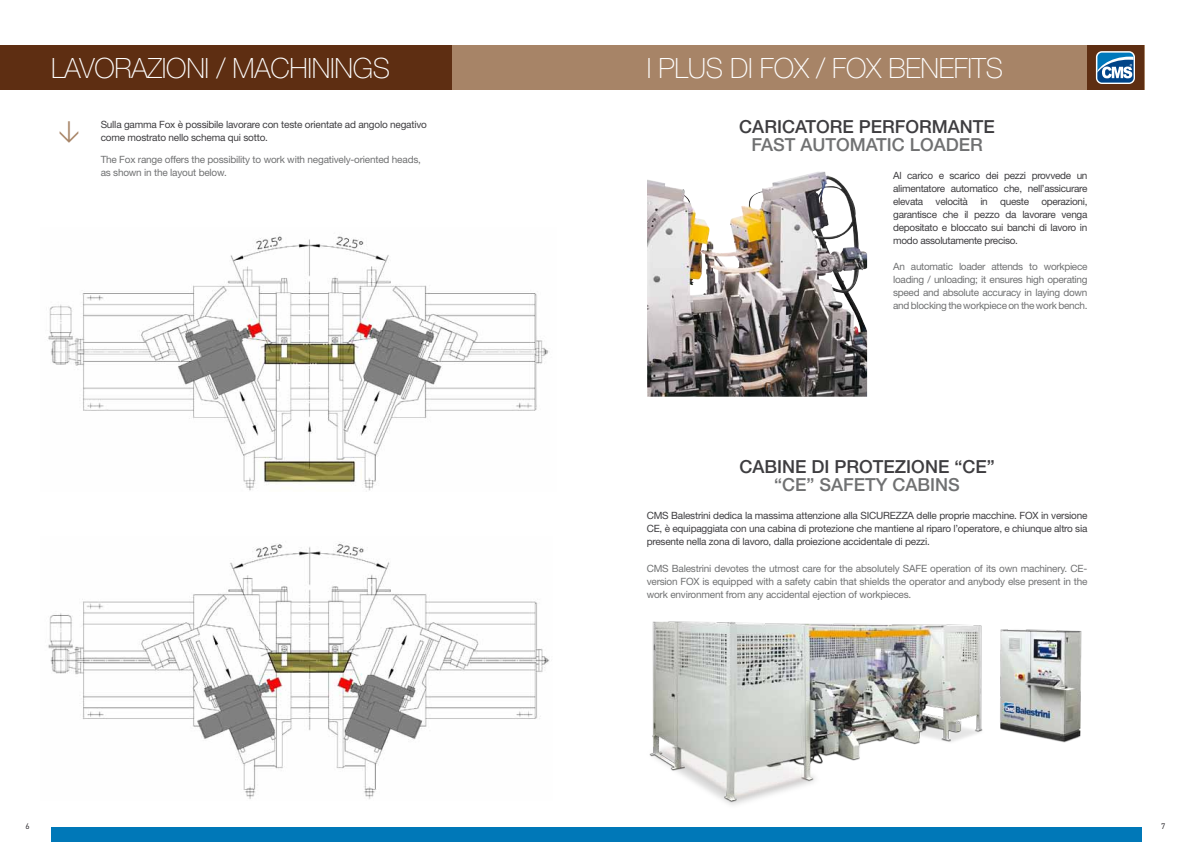
<style>
.page{position:relative;width:1191px;height:842px;background:#fff}
.page>*{position:absolute;margin:0;border:0;box-sizing:border-box;transform-origin:0 0}
.t1{font:100 28px "Helvetica Neue LT Std";letter-spacing:-.01em;color:#fff}
.t2{font:23.4px "DIN";color:#a78467}
.t3{font:500 18px "Helvetica Neue LT Std";color:#3e3d40}
.t4{font:500 18px "Helvetica Neue LT Std";color:#707172}
.t5{font:10px/13px "Helvetica Neue LT Std";letter-spacing:-.02em;color:#3e3d40;text-align:justify}
.t6{font:10px/13px "Helvetica Neue LT Std";letter-spacing:-.02em;color:#707172;text-align:justify}
.t7{font:8px "DIN";color:#1a171c}
</style>
<div class="page">
<div style="left:0;top:45px;width:1144px;height:45px;background:#5e2e12"></div>
<div style="left:452px;top:45px;width:692px;height:45px;background:#a78467"></div>
<div style="left:51px;top:828px;width:1090px;height:14px;background:#0078b8"></div>
<div style="left:1087px;top:45px;width:57px;height:45px;background:#5e2e12"></div>
<div style="left:1096px;top:51px;width:39px;height:33px;border:3px solid #fff;border-radius:5px"></div>
<div style="left:1097px;top:53px;width:36px;height:29px;background:#0078bb;border-radius:5px"></div>
<svg style="left:1097px;top:57px;width:36px;height:25px"></svg>
<img style="left:48px;top:236px;width:501px;height:255px">
<img style="left:48px;top:542px;width:502px;height:257px">
<img style="left:647px;top:172px;width:220px;height:225px">
<img style="left:633px;top:621px;width:463px;height:207px">
<h1 class="t1" style="left:51px;top:52px;width:340px">LAVORAZIONI / MACHININGS</h1>
<h2 class="t2" style="left:86px;top:120px;width:26px;rotate:90deg">&gt;</h2>
<p class="t5" style="left:101px;top:117px;width:328px">Sulla gamma Fox è possibile lavorare con teste orientate ad angolo negativo come mostrato nello schema qui sotto.</p>
<p class="t6" style="left:101px;top:152px;width:322px">The Fox range offers the possibility to work with negatively-oriented heads, as shown in the layout below.</p>
<h1 class="t1" style="left:646px;top:52px;width:358px">I PLUS DI FOX / FOX BENEFITS</h1>
<h3 class="t3" style="left:739px;top:116px;width:257px">CARICATORE PERFORMANTE</h3>
<h3 class="t4" style="left:751px;top:134px;width:233px">FAST AUTOMATIC LOADER</h3>
<p class="t5" style="left:893px;top:169px;width:196px">Al carico e scarico dei pezzi provvede un alimentatore automatico che, nell’assicurare elevata velocità in queste operazioni, garantisce che il pezzo da lavorare venga depositato e bloccato sui banchi di lavoro in modo assolutamente preciso.</p>
<p class="t6" style="left:893px;top:259px;width:196px">An automatic loader attends to workpiece loading / unloading; it ensures high operating speed and absolute accuracy in laying down and blocking the workpiece on the work bench.</p>
<h3 class="t3" style="left:739px;top:456px;width:257px">CABINE DI PROTEZIONE “CE”</h3>
<h3 class="t4" style="left:774px;top:474px;width:187px">“CE” SAFETY CABINS</h3>
<p class="t5" style="left:646px;top:508px;width:442px">CMS Balestrini dedica la massima attenzione alla SICUREZZA delle proprie macchine. FOX in versione CE, è equipaggiata con una cabina di protezione che mantiene al riparo l’operatore, e chiunque altro sia presente nella zona di lavoro, dalla proiezione accidentale di pezzi.</p>
<p class="t6" style="left:646px;top:562px;width:442px">CMS Balestrini devotes the utmost care for the absolutely SAFE operation of its own machinery. CE&shy;version FOX is equipped with a safety cabin that shields the operator and anybody else present in the work environment from any accidental ejection of workpieces.</p>
<p class="t7" style="left:26px;top:821px;width:6px">6</p>
<p class="t7" style="left:1161px;top:821px;width:6px">7</p>
</div>
